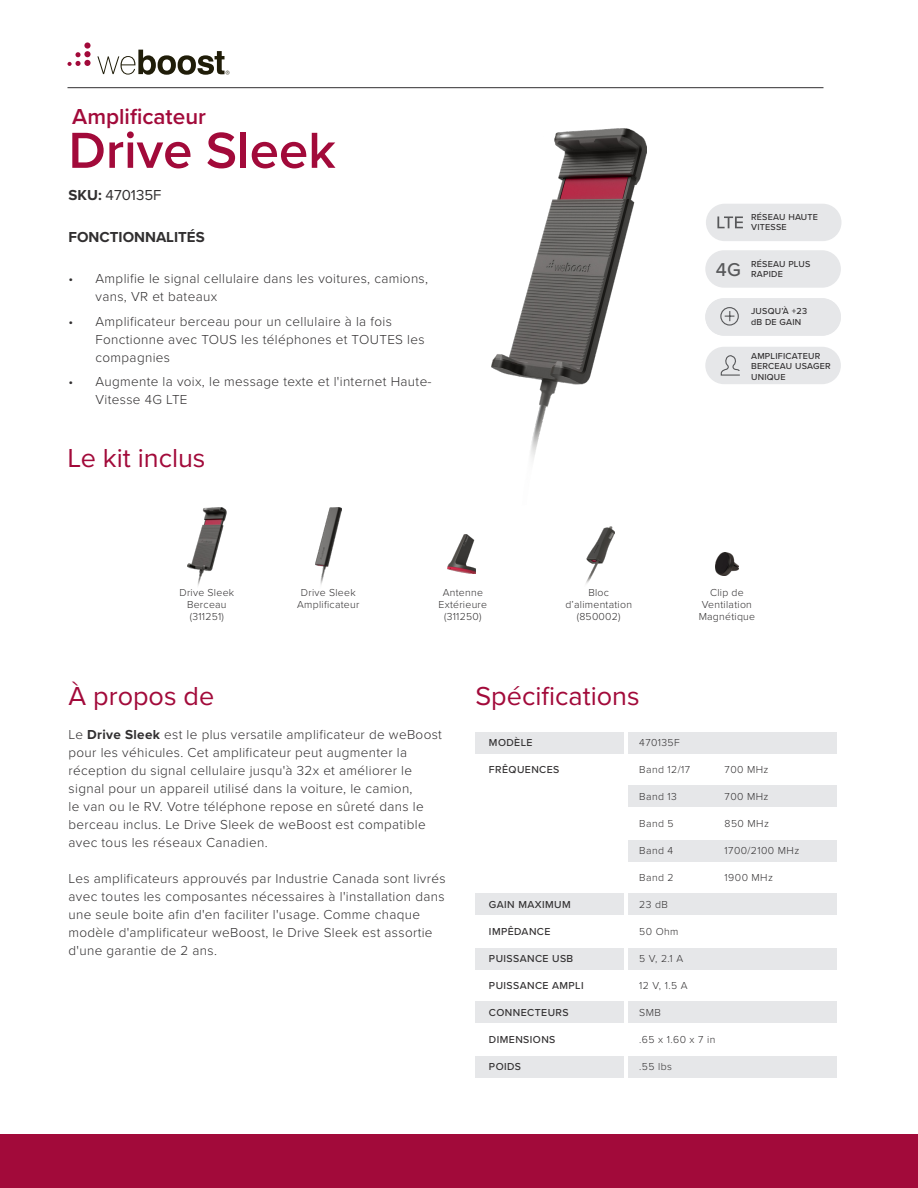
<style>
.page{position:relative;width:918px;height:1188px;background:#fff}
.page>*{position:absolute;margin:0;border:0;box-sizing:border-box;transform-origin:0 0}
.t1{font:600 52.5px "Proxima Nova";color:#a20a3a}
.t2{font:27px "Proxima Nova";color:#a20a3a}
.t3{font:600 22.5px "Proxima Nova";color:#a20a3a}
.t4{font:500 19.35px "Proxima Nova";color:#57585a}
.t5{font:700 15px "Proxima Nova";color:#312f30}
.t6{font:15px "Proxima Nova";color:#312f30}
.t7{font:300 13.5px/18px "Proxima Nova";letter-spacing:.025em;color:#312f30}
.t8{font:300 10.5px/12px "Proxima Nova";letter-spacing:.025em;color:#312f30;text-align:center}
.t9{font:500 10.5px "Proxima Nova";letter-spacing:.04em;color:#312f30}
.t10{font:500 9px/10.5px "Proxima Nova";letter-spacing:.025em;color:#312f30}
.s1{font-weight:700}
</style>
<div class="page">
<hr style="left:68px;top:87px;width:756px;height:1px;background:#312f30">
<div style="left:0;top:1134px;width:918px;height:54px;background:#a20a3a"></div>
<svg style="left:97px;top:50px;width:133px;height:25px"></svg>
<svg style="left:68px;top:52px;width:13px;height:14px"></svg>
<div style="left:84px;top:51px;width:7px;height:6px;background:#a20a3a;border-radius:50%"></div>
<svg style="left:84px;top:42px;width:7px;height:7px"></svg>
<div style="left:84px;top:60px;width:7px;height:6px;background:#a20a3a;border-radius:50%"></div>
<div style="left:475px;top:1056px;width:149px;height:22px;background:#e6e7e9"></div>
<div style="left:628px;top:1056px;width:209px;height:22px;background:#e6e7e9"></div>
<div style="left:475px;top:732px;width:149px;height:22px;background:#e6e7e9"></div>
<div style="left:475px;top:893px;width:149px;height:22px;background:#e6e7e9"></div>
<div style="left:475px;top:948px;width:149px;height:22px;background:#e6e7e9"></div>
<div style="left:475px;top:1001px;width:149px;height:22px;background:#e6e7e9"></div>
<div style="left:705px;top:298px;width:136px;height:38px;background:#e6e7e9;border-radius:19px"></div>
<div style="left:705px;top:347px;width:136px;height:37px;background:#e6e7e9;border-radius:19px"></div>
<svg style="left:720px;top:355px;width:20px;height:21px"></svg>
<svg style="left:720px;top:307px;width:19px;height:19px"></svg>
<div style="left:628px;top:732px;width:209px;height:22px;background:#e6e7e9"></div>
<div style="left:628px;top:893px;width:209px;height:22px;background:#e6e7e9"></div>
<div style="left:628px;top:948px;width:209px;height:22px;background:#e6e7e9"></div>
<div style="left:628px;top:1001px;width:209px;height:22px;background:#e6e7e9"></div>
<div style="left:628px;top:785px;width:209px;height:22px;background:#e6e7e9"></div>
<div style="left:628px;top:840px;width:209px;height:22px;background:#e6e7e9"></div>
<img style="left:448px;top:534px;width:27px;height:39px">
<img style="left:586px;top:527px;width:28px;height:57px">
<img style="left:187px;top:507px;width:39px;height:79px">
<img style="left:315px;top:507px;width:26px;height:78px">
<img style="left:492px;top:128px;width:155px;height:332px">
<img style="left:715px;top:553px;width:24px;height:23px">
<div style="left:706px;top:204px;width:135px;height:37px;background:#e6e7e9;border-radius:19px"></div>
<svg style="left:717px;top:216px;width:26px;height:12px"></svg>
<div style="left:705px;top:250px;width:136px;height:38px;background:#e6e7e9;border-radius:19px"></div>
<p class="t3" style="left:72px;top:100px;width:135px">Amplificateur</p>
<p class="t1" style="left:69px;top:111px;width:269px">Drive Sleek</p>
<p class="t6" style="left:69px;top:184px;width:94px"><span class="s1">SKU:</span> 470135F</p>
<p class="t5" style="left:69px;top:226px;width:138px">FONCTIONNALITÉS</p>
<p class="t7" style="left:96px;top:269px;width:334px;text-indent:-27px">• Amplifie le signal cellulaire dans les voitures, camions, vans, VR et bateaux</p>
<p class="t7" style="left:96px;top:311px;width:331px;text-indent:-27px">• Amplificateur berceau pour un cellulaire à la fois<br>Fonctionne avec TOUS les téléphones et TOUTES les compagnies</p>
<p class="t7" style="left:96px;top:372px;width:338px;text-indent:-27px">• Augmente la voix, le message texte et l'internet Haute-<br>Vitesse 4G LTE</p>
<p class="t2" style="left:68px;top:438px;width:140px">Le kit inclus</p>
<p class="t4" style="left:716px;top:256px;width:26px">4G</p>
<p class="t10" style="left:751px;top:211px;width:69px">RÉSEAU HAUTE<br>VITESSE</p>
<p class="t10" style="left:751px;top:258px;width:61px">RÉSEAU PLUS<br>RAPIDE</p>
<p class="t10" style="left:751px;top:306px;width:57px">JUSQU’À +23 dB DE GAIN</p>
<p class="t10" style="left:751px;top:350px;width:81px">AMPLIFICATEUR<br>BERCEAU USAGER<br>UNIQUE</p>
<p class="t8" style="left:179px;top:586px;width:56px">Drive Sleek<br>Berceau (311251)</p>
<p class="t2" style="left:69px;top:676px;width:147px">À propos de</p>
<p class="t8" style="left:297px;top:586px;width:64px">Drive Sleek<br>Amplificateur</p>
<p class="t8" style="left:439px;top:586px;width:50px">Antenne<br>Extérieure (311250)</p>
<p class="t8" style="left:565px;top:586px;width:68px">Bloc d’alimentation (850002)</p>
<p class="t8" style="left:699px;top:586px;width:58px">Clip de<br>Ventilation<br>Magnétique</p>
<p class="t2" style="left:475px;top:676px;width:166px">Spécifications</p>
<p class="t7" style="left:69px;top:725px;width:375px">Le <span class="s1">Drive Sleek</span> est le plus versatile amplificateur de weBoost pour les véhicules. Cet amplificateur peut augmenter la réception du signal cellulaire jusqu'à 32x et améliorer le signal pour un appareil utilisé dans la voiture, le camion,<br>le van ou le RV. Votre téléphone repose en sûreté dans le berceau inclus. Le Drive Sleek de weBoost est compatible avec tous les réseaux Canadien.</p>
<p class="t7" style="left:69px;top:869px;width:378px">Les amplificateurs approuvés par Industrie Canada sont livrés avec toutes les composantes nécessaires à l'installation dans une seule boite afin d'en faciliter l'usage. Comme chaque modèle d'amplificateur weBoost, le Drive Sleek est assortie d'une garantie de 2 ans.</p>
<p class="t9" style="left:489px;top:735px;width:45px">MODÈLE</p>
<p class="t9" style="left:489px;top:762px;width:72px">FRÊQUENCES</p>
<p class="t9" style="left:489px;top:897px;width:83px">GAIN MAXIMUM</p>
<p class="t9" style="left:489px;top:924px;width:63px">IMPÊDANCE</p>
<p class="t9" style="left:489px;top:951px;width:86px">PUISSANCE USB</p>
<p class="t9" style="left:489px;top:978px;width:96px">PUISSANCE AMPLI</p>
<p class="t9" style="left:489px;top:1005px;width:81px">CONNECTEURS</p>
<p class="t9" style="left:489px;top:1032px;width:68px">DIMENSIONS</p>
<p class="t9" style="left:489px;top:1059px;width:34px">POIDS</p>
<p class="t8" style="left:639px;top:736px;width:42px">470135F</p>
<p class="t8" style="left:639px;top:763px;width:52px">Band 12/17</p>
<p class="t8" style="left:725px;top:763px;width:45px">700 MHz</p>
<p class="t8" style="left:639px;top:790px;width:39px">Band 13</p>
<p class="t8" style="left:725px;top:790px;width:45px">700 MHz</p>
<p class="t8" style="left:639px;top:817px;width:36px">Band 5</p>
<p class="t8" style="left:725px;top:817px;width:46px">850 MHz</p>
<p class="t8" style="left:639px;top:844px;width:36px">Band 4</p>
<p class="t8" style="left:725px;top:844px;width:76px">1700/2100 MHz</p>
<p class="t8" style="left:639px;top:871px;width:36px">Band 2</p>
<p class="t8" style="left:725px;top:871px;width:50px">1900 MHz</p>
<p class="t8" style="left:639px;top:898px;width:30px">23 dB</p>
<p class="t8" style="left:639px;top:925px;width:41px">50 Ohm</p>
<p class="t8" style="left:639px;top:952px;width:45px">5 V, 2.1 A</p>
<p class="t8" style="left:639px;top:979px;width:50px">12 V, 1.5 A</p>
<p class="t8" style="left:639px;top:1006px;width:23px">SMB</p>
<p class="t8" style="left:639px;top:1033px;width:78px">.65 x 1.60 x 7 in</p>
<p class="t8" style="left:639px;top:1060px;width:34px">.55 lbs</p>
</div>
